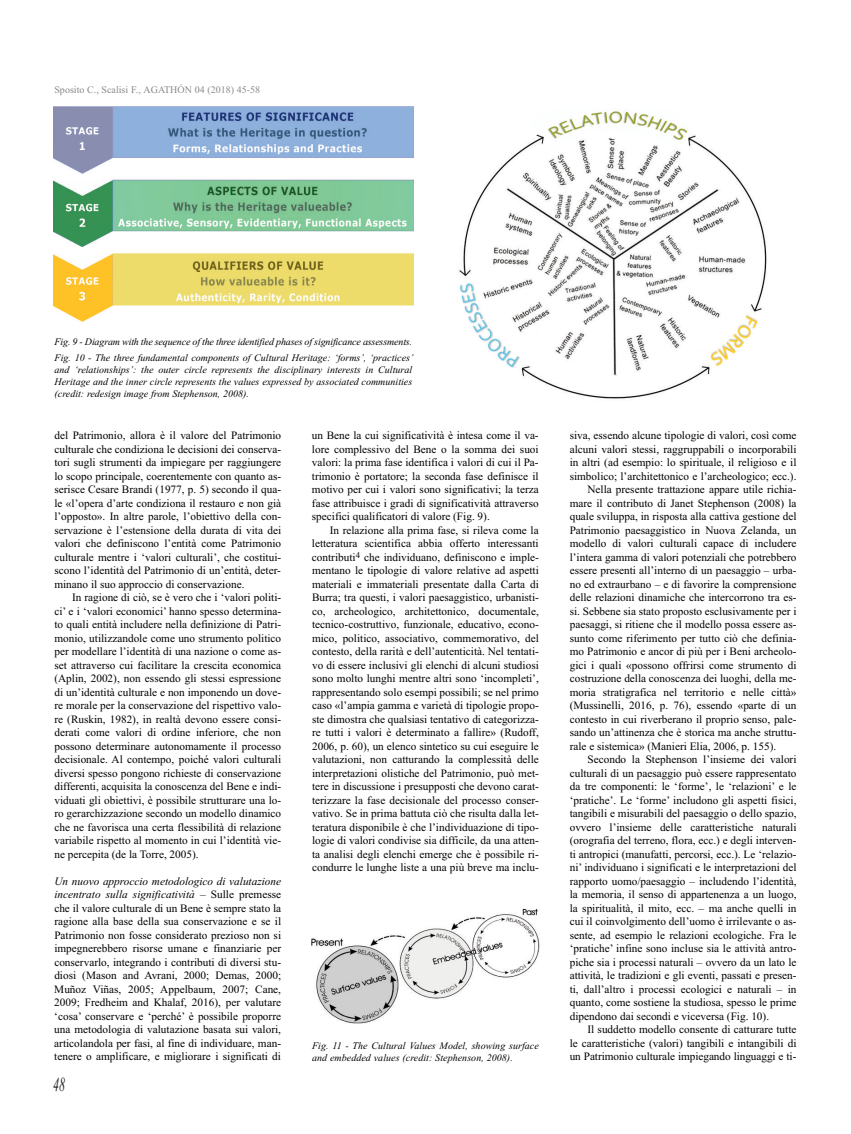
<style>
.page{position:relative;width:851px;height:1134px;background:#fff}
.page>*{position:absolute;margin:0;border:0;box-sizing:border-box;transform-origin:0 0}
.t1{font:italic 20px "Times New Roman";color:#231f20;scale:.6 1}
.t2{font:11.25px/13.5px "Times New Roman";color:#000;text-align:justify}
.t3{font:italic 10px/12px "Times New Roman";color:#000}
.t4{font:10px "Times New Roman";color:#8a8989}
.s1{font-style:italic}
</style>
<div class="page">
<img style="left:53px;top:106px;width:360px;height:216px">
<img style="left:459px;top:111px;width:308px;height:288px">
<img style="left:311px;top:908px;width:229px;height:116px">
<p class="t4" style="left:54px;top:84px;width:207px">Sposito C., Scalisi F., AGATHÓN 04 (2018) 45-58</p>
<p class="t3" style="left:55px;top:333px;width:360px;line-height:16.5px">Fig. 9 - diagram with the sequence of the three identified phases of significance assessments.<br>Fig. 10 - the three fundamental components of Cultural Heritage: ‘forms’, ‘practices’</p>
<p class="t3" style="left:55px;top:364px;width:359px;text-align:justify">and ‘relationships’: the outer circle represents the disciplinary interests in Cultural Heritage and the inner circle represents the values expressed by associated communities (credit: redesign image from stephenson, 2008).</p>
<p class="t2" style="left:54px;top:429px;width:228px">del Patrimonio, allora è il valore del Patrimonio culturale che condiziona le decisioni dei conserva&shy;tori sugli strumenti da impiegare per raggiungere lo scopo principale, coerentemente con quanto as&shy;serisce Cesare Brandi (1977, p. 5) secondo il qua&shy;le «l’opera d’arte condiziona il restauro e non già l’opposto». In altre parole, l’obiettivo della con&shy;servazione è l’estensione della durata di vita dei valori che definiscono l’entità come Patrimonio culturale mentre i ‘valori culturali’, che costitui&shy;scono l’identità del Patrimonio di un’entità, deter&shy;minano il suo approccio di conservazione.</p>
<p class="t2" style="left:54px;top:591px;width:228px;text-indent:18px">In ragione di ciò, se è vero che i ‘valori politi&shy;ci’ e i ‘valori economici’ hanno spesso determina&shy;to quali entità includere nella definizione di Patri&shy;monio, utilizzandole come uno strumento politico per modellare l’identità di una nazione o come as&shy;set attraverso cui facilitare la crescita economica (Aplin, 2002), non essendo gli stessi espressione di un’identità culturale e non imponendo un dove&shy;re morale per la conservazione del rispettivo valo&shy;re (Ruskin, 1982), in realtà devono essere consi&shy;derati come valori di ordine inferiore, che non possono determinare autonomamente il processo decisionale. Al contempo, poiché valori culturali diversi spesso pongono richieste di conservazione differenti, acquisita la conoscenza del Bene e indi&shy;viduati gli obiettivi, è possibile strutturare una lo&shy;ro gerarchizzazione secondo un modello dinamico che ne favorisca una certa flessibilità di relazione variabile rispetto al momento in cui l’identità vie&shy;ne percepita (de la Torre, 2005).</p>
<p class="t2" style="left:54px;top:874px;width:228px"><span class="s1">Un nuovo approccio metodologico di valutazione incentrato sulla significatività</span> – Sulle premesse che il valore culturale di un Bene è sempre stato la ragione alla base della sua conservazione e se il Patrimonio non fosse considerato prezioso non si impegnerebbero risorse umane e finanziarie per conservarlo, integrando i contributi di diversi stu&shy;diosi (Mason and Avrani, 2000; Demas, 2000; Muñoz Viñas, 2005; Appelbaum, 2007; Cane, 2009; Fredheim and Khalaf, 2016), per valutare ‘cosa’ conservare e ‘perché’ è possibile proporre una metodologia di valutazione basata sui valori, articolandola per fasi, al fine di individuare, man&shy;tenere o amplificare, e migliorare i significati di</p>
<h1 class="t1" style="left:53px;top:1072px;width:21px">48</h1>
<p class="t2" style="left:312px;top:429px;width:228px">un Bene la cui significatività è intesa come il va&shy;lore complessivo del Bene o la somma dei suoi valori: la prima fase identifica i valori di cui il Pa&shy;trimonio è portatore; la seconda fase definisce il motivo per cui i valori sono significativi; la terza fase attribuisce i gradi di significatività attraverso specifici qualificatori di valore (Fig. 9).</p>
<p class="t2" style="left:312px;top:523px;width:228px;text-indent:18px">In relazione alla prima fase, si rileva come la letteratura scientifica abbia offerto interessanti contributi<sup>4</sup> che individuano, definiscono e imple&shy;mentano le tipologie di valore relative ad aspetti materiali e immateriali presentate dalla Carta di Burra; tra questi, i valori paesaggistico, urbanisti&shy;co, archeologico, architettonico, documentale, tecnico-costruttivo, funzionale, educativo, econo&shy;mico, politico, associativo, commemorativo, del contesto, della rarità e dell’autenticità. Nel tentati&shy;vo di essere inclusivi gli elenchi di alcuni studiosi sono molto lunghi mentre altri sono ‘incompleti’, rappresentando solo esempi possibili; se nel primo caso «l’ampia gamma e varietà di tipologie propo&shy;ste dimostra che qualsiasi tentativo di categorizza&shy;re tutti i valori è determinato a fallire» (Rudoff, 2006, p. 60), un elenco sintetico su cui eseguire le valutazioni, non catturando la complessità delle interpretazioni olistiche del Patrimonio, può met&shy;tere in discussione i presupposti che devono carat&shy;terizzare la fase decisionale del processo conser&shy;vativo. Se in prima battuta ciò che risulta dalla let&shy;teratura disponibile è che l’individuazione di tipo&shy;logie di valori condivise sia difficile, da una atten&shy;ta analisi degli elenchi emerge che è possibile ri&shy;condurre le lunghe liste a una più breve ma inclu-</p>
<p class="t3" style="left:312px;top:1039px;width:228px">Fig. 11 - the Cultural Values Model, showing surface and embedded values (credit: stephenson, 2008).</p>
<p class="t2" style="left:569px;top:429px;width:228px">siva, essendo alcune tipologie di valori, così come</p>
<p class="t2" style="left:569px;top:442px;width:228px">alcuni valori stessi, raggruppabili o incorporabili</p>
<p class="t2" style="left:569px;top:456px;width:228px">in altri (ad esempio: lo spirituale, il religioso e il</p>
<p class="t2" style="left:569px;top:469px;width:228px">simbolico; l’architettonico e l’archeologico; ecc.).</p>
<p class="t2" style="left:587px;top:483px;width:210px">Nella presente trattazione appare utile richia-</p>
<p class="t2" style="left:569px;top:496px;width:228px">mare il contributo di Janet Stephenson (2008) la</p>
<p class="t2" style="left:569px;top:510px;width:228px">quale sviluppa, in risposta alla cattiva gestione del</p>
<p class="t2" style="left:569px;top:523px;width:228px">Patrimonio paesaggistico in Nuova Zelanda, un</p>
<p class="t2" style="left:569px;top:537px;width:228px">modello di valori culturali capace di includere</p>
<p class="t2" style="left:569px;top:550px;width:228px">l’intera gamma di valori potenziali che potrebbero</p>
<p class="t2" style="left:569px;top:564px;width:228px">essere presenti all’interno di un paesaggio – urba-</p>
<p class="t2" style="left:569px;top:577px;width:228px">no ed extraurbano – e di favorire la comprensione</p>
<p class="t2" style="left:569px;top:591px;width:228px">delle relazioni dinamiche che intercorrono tra es-</p>
<p class="t2" style="left:569px;top:604px;width:228px">si. Sebbene sia stato proposto esclusivamente per i</p>
<p class="t2" style="left:569px;top:618px;width:228px">paesaggi, si ritiene che il modello possa essere as-</p>
<p class="t2" style="left:569px;top:631px;width:228px">sunto come riferimento per tutto ciò che definia-</p>
<p class="t2" style="left:569px;top:645px;width:228px">mo Patrimonio e ancor di più per i Beni archeolo-</p>
<p class="t2" style="left:569px;top:658px;width:228px">gici i quali «possono offrirsi come strumento di</p>
<p class="t2" style="left:569px;top:672px;width:228px">costruzione della conoscenza dei luoghi, della me-</p>
<p class="t2" style="left:569px;top:685px;width:228px">moria stratigrafica nel territorio e nelle città»</p>
<p class="t2" style="left:569px;top:699px;width:228px">(Mussinelli, 2016, p. 76), essendo «parte di un</p>
<p class="t2" style="left:569px;top:712px;width:228px">contesto in cui riverberano il proprio senso, pale-</p>
<p class="t2" style="left:569px;top:726px;width:228px">sando un’attinenza che è storica ma anche struttu-</p>
<p class="t2" style="left:569px;top:739px;width:208px">rale e sistemica» (Manieri Elia, 2006, p. 155).</p>
<p class="t2" style="left:587px;top:753px;width:210px">Secondo la Stephenson l’insieme dei valori</p>
<p class="t2" style="left:569px;top:766px;width:228px">culturali di un paesaggio può essere rappresentato</p>
<p class="t2" style="left:569px;top:780px;width:228px">da tre componenti: le ‘forme’, le ‘relazioni’ e le</p>
<p class="t2" style="left:569px;top:793px;width:228px">‘pratiche’. Le ‘forme’ includono gli aspetti fisici,</p>
<p class="t2" style="left:569px;top:807px;width:228px">tangibili e misurabili del paesaggio o dello spazio,</p>
<p class="t2" style="left:569px;top:820px;width:228px">ovvero l’insieme delle caratteristiche naturali</p>
<p class="t2" style="left:569px;top:834px;width:228px">(orografia del terreno, flora, ecc.) e degli interven-</p>
<p class="t2" style="left:569px;top:847px;width:228px">ti antropici (manufatti, percorsi, ecc.). Le ‘relazio-</p>
<p class="t2" style="left:569px;top:861px;width:228px">ni’ individuano i significati e le interpretazioni del</p>
<p class="t2" style="left:569px;top:874px;width:228px">rapporto uomo/paesaggio – includendo l’identità,</p>
<p class="t2" style="left:569px;top:888px;width:228px">la memoria, il senso di appartenenza a un luogo,</p>
<p class="t2" style="left:569px;top:901px;width:228px">la spiritualità, il mito, ecc. – ma anche quelli in</p>
<p class="t2" style="left:569px;top:915px;width:228px">cui il coinvolgimento dell’uomo è irrilevante o as-</p>
<p class="t2" style="left:569px;top:928px;width:228px">sente, ad esempio le relazioni ecologiche. Fra le</p>
<p class="t2" style="left:569px;top:942px;width:228px">‘pratiche’ infine sono incluse sia le attività antro-</p>
<p class="t2" style="left:569px;top:955px;width:228px">piche sia i processi naturali – ovvero da un lato le</p>
<p class="t2" style="left:569px;top:969px;width:228px">attività, le tradizioni e gli eventi, passati e presen-</p>
<p class="t2" style="left:569px;top:982px;width:228px">ti, dall’altro i processi ecologici e naturali – in</p>
<p class="t2" style="left:569px;top:996px;width:228px">quanto, come sostiene la studiosa, spesso le prime</p>
<p class="t2" style="left:569px;top:1009px;width:201px">dipendono dai secondi e viceversa (Fig. 10).</p>
<p class="t2" style="left:587px;top:1023px;width:210px">Il suddetto modello consente di catturare tutte</p>
<p class="t2" style="left:569px;top:1036px;width:228px">le caratteristiche (valori) tangibili e intangibili di</p>
<p class="t2" style="left:569px;top:1050px;width:228px">un Patrimonio culturale impiegando linguaggi e ti-</p>
</div>
